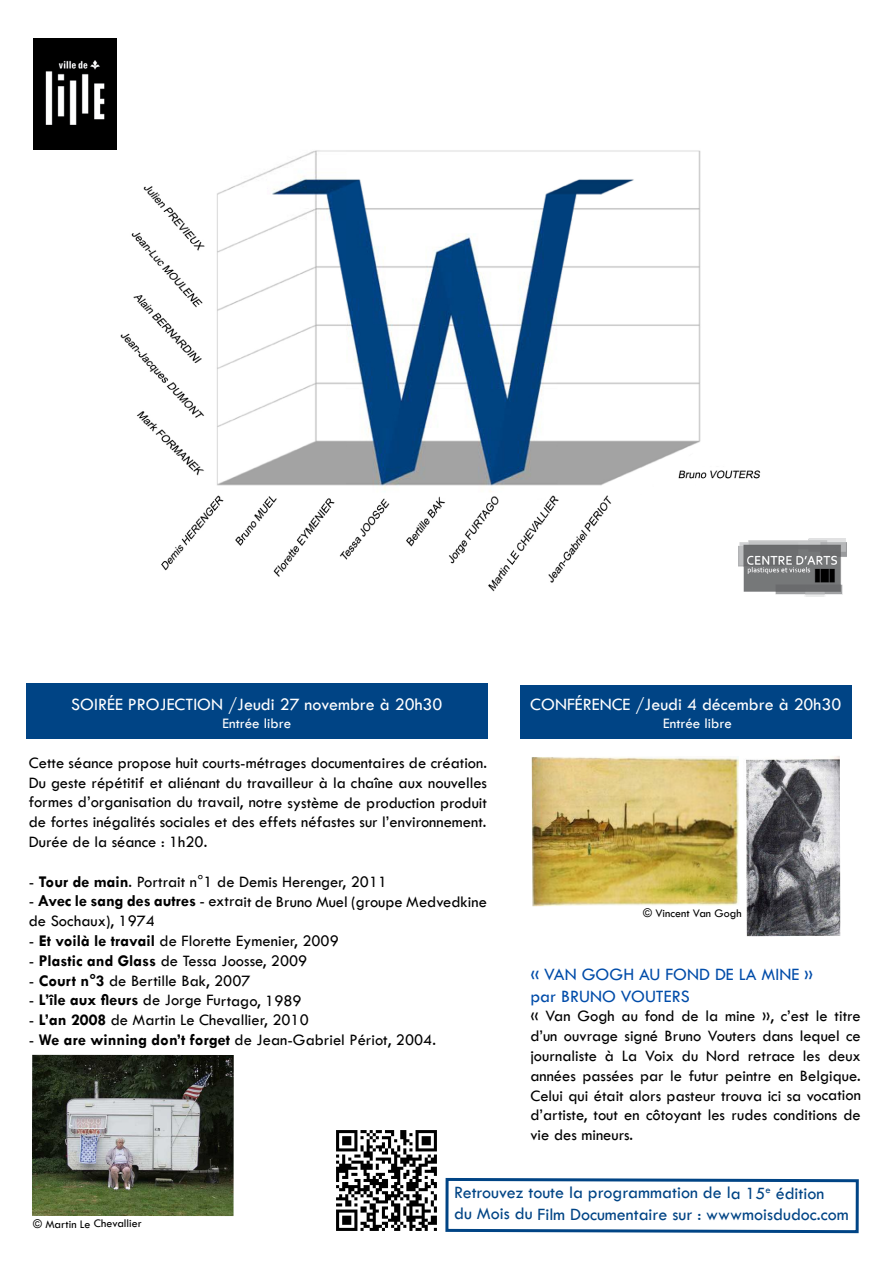
<style>
.page{position:relative;width:893px;height:1263px;background:#fff}
.page>*{position:absolute;margin:0;border:0;box-sizing:border-box;transform-origin:0 0}
.t1{font:18px/21.8px "Tw Cen";letter-spacing:-.005em;color:#004485}
.t2{font:18px "Tw Cen";color:#fff}
.t3{font:18px "Tw Cen";color:#004ca9}
.t4{font:16.5px/19.8px "Tw Cen";color:#000;text-align:justify}
.t5{font:15px "Tw Cen";color:#fff}
.t6{font:12px "Tw Cen";color:#000}
.s1{font-weight:700}
</style>
<div class="page">
<div style="left:521px;top:686px;width:331px;height:53px;background:#004485"></div>
<div style="left:27px;top:683px;width:461px;height:56px;background:#004485"></div>
<svg style="left:445px;top:1177px;width:414px;height:57px"></svg>
<img style="left:32px;top:1054px;width:202px;height:162px">
<img style="left:531px;top:757px;width:208px;height:149px">
<img style="left:336px;top:1130px;width:101px;height:101px">
<img style="left:116px;top:65px;width:721px;height:532px">
<img style="left:738px;top:539px;width:108px;height:57px">
<img style="left:33px;top:38px;width:83px;height:112px">
<img style="left:746px;top:756px;width:94px;height:181px">
<div style="left:166px;top:149px;width:44px;height:48px;background:#fff"></div>
<p class="t2" style="left:71px;top:694px;width:373px">Soirée Projection /Jeudi 27 novembre à 20h30</p>
<p class="t5" style="left:223px;top:714px;width:70px">Entrée libre</p>
<p class="t4" style="left:29px;top:753px;width:460px">Cette séance propose huit courts-métrages documentaires de création.<br>Du geste répétitif et aliénant du travailleur à la chaîne aux nouvelles formes d’organisation du travail, notre système de production produit de fortes inégalités sociales et des effets néfastes sur l’environnement.<br>Durée de la séance : 1h20.</p>
<p class="t4" style="left:29px;top:871px;width:360px">- <span class="s1">Tour de main</span>. Portrait n°1 de Demis Herenger, 2011</p>
<p class="t4" style="left:29px;top:891px;width:460px">- <span class="s1">Avec le sang des autres</span> - extrait de Bruno Muel (groupe Medvedkine de Sochaux), 1974</p>
<p class="t4" style="left:29px;top:931px;width:312px">- <span class="s1">Et voilà le travail</span> de Florette Eymenier, 2009</p>
<p class="t4" style="left:29px;top:951px;width:280px">- <span class="s1">Plastic and Glass</span> de Tessa Joosse, 2009</p>
<p class="t4" style="left:29px;top:970px;width:223px">- <span class="s1">Court n°3</span> de Bertille Bak, 2007</p>
<p class="t4" style="left:29px;top:990px;width:274px">- <span class="s1">L’île aux fleurs</span> de Jorge Furtago, 1989</p>
<p class="t4" style="left:29px;top:1010px;width:282px">- <span class="s1">L’an 2008</span> de Martin Le Chevallier, 2010</p>
<p class="t4" style="left:29px;top:1030px;width:409px">- <span class="s1">We are winning don’t forget</span> de Jean-Gabriel Périot, 2004.</p>
<p class="t2" style="left:530px;top:693px;width:313px">Conférence /Jeudi 4 décembre à 20h30</p>
<p class="t5" style="left:663px;top:714px;width:70px">Entrée libre</p>
<p class="t6" style="left:643px;top:906px;width:100px">© Vincent Van Gogh</p>
<p class="t3" style="left:530px;top:963px;width:147px">« VAN GOGH AU FON</p>
<p class="t3" style="left:699px;top:963px;width:116px">D DE LA MINE »</p>
<p class="t3" style="left:530px;top:985px;width:161px">par BRUNO VOUTERS</p>
<p class="t4" style="left:530px;top:1006px;width:332px">« Van Gogh au fond de la mine », c’est le titre d’un ouvrage signé Bruno Vouters dans lequel ce journaliste à La Voix du Nord retrace les deux années passées par le futur peintre en Belgique.<br>Celui qui était alors pasteur trouva ici sa vocation d’artiste, tout en côtoyant les rudes conditions de vie des mineurs.</p>
<p class="t6" style="left:33px;top:1216px;width:110px">© Martin Le Chevallier</p>
<p class="t1" style="left:454px;top:1181px;width:396px">Retrouvez toute la programmation de la 15<sup>e</sup> édition<br>du Mois du Film Documentaire sur : wwwmoisdudoc.com</p>
</div>
